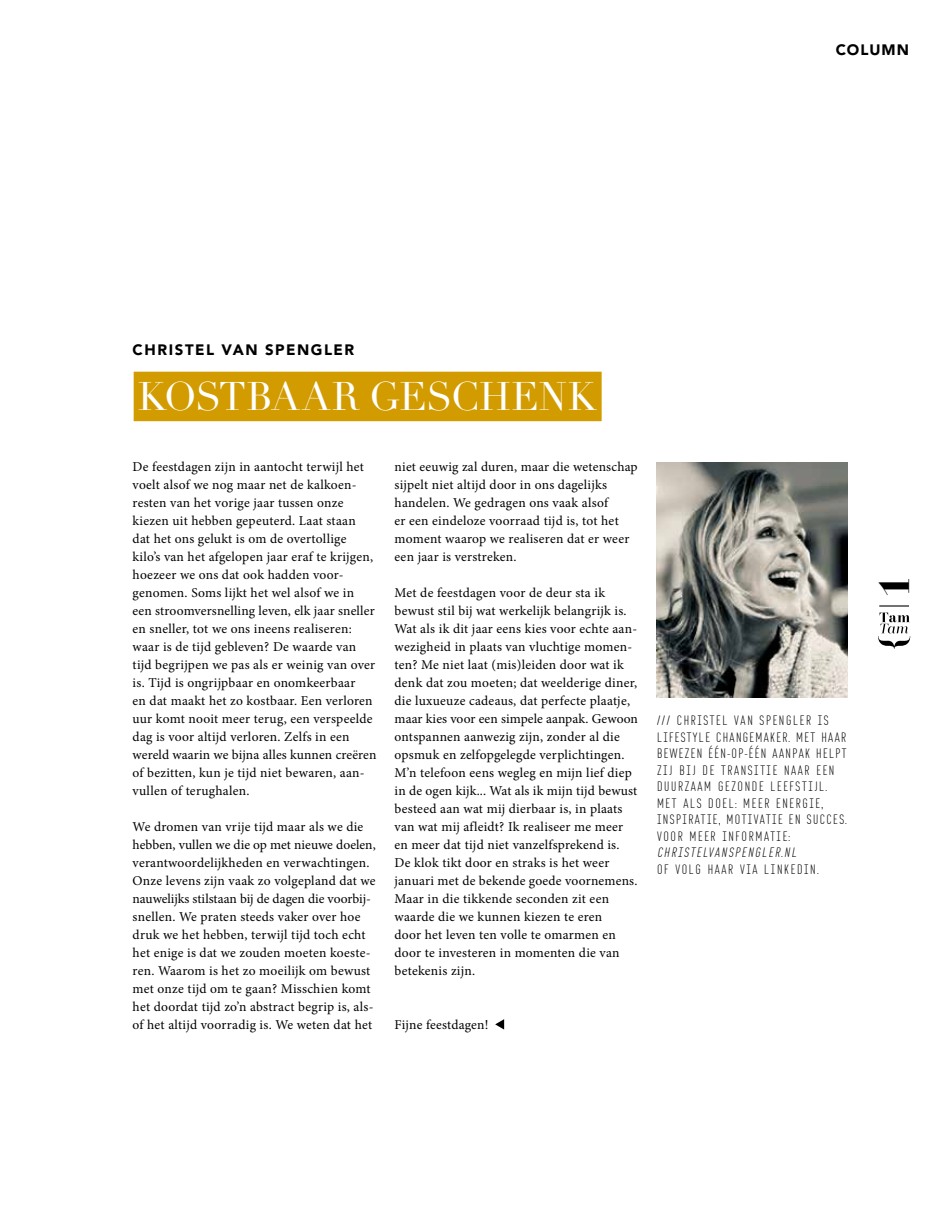
<style>
.page{position:relative;width:936px;height:1212px;background:#fff}
.page>*{position:absolute;margin:0;border:0;box-sizing:border-box;transform-origin:0 0}
.t1{font:700 42.75px "Trivia Serif";color:#000}
.t2{font:39px "Didot";letter-spacing:-.005em;color:#fff}
.t3{font:900 15px "Avenir LT";letter-spacing:.1em;color:#000}
.t4{font:13.5px/18px "Minion Pro";letter-spacing:.015em;color:#000}
.t5{font:100 12px/16.5px "AF Module Text OT";letter-spacing:.08em;color:#000}
.t6{font:italic 100 12px "AF Module Text OT";color:#000}
</style>
<div class="page">
<img style="left:656px;top:462px;width:191px;height:236px">
<div style="left:134px;top:372px;width:467px;height:49px;background:#d29c00"></div>
<svg style="left:495px;top:1019px;width:9px;height:10px"></svg>
<svg style="left:878px;top:605px;width:32px;height:44px"></svg>
<p class="t3" style="left:835px;top:41px;width:75px">COLUMN</p>
<p class="t3" style="left:133px;top:341px;width:223px">CHRISTEL VAN SPENGLER</p>
<h2 class="t2" style="left:138px;top:373px;width:460px">KOSTBAAR GESCHENK</h2>
<p class="t4" style="left:133px;top:458px;width:245px">De feestdagen zijn in aantocht terwijl het voelt alsof we nog maar net de kalkoen&shy;resten van het vorige jaar tussen onze kiezen uit hebben gepeuterd. Laat staan dat het ons gelukt is om de overtollige kilo’s van het afgelopen jaar eraf te krijgen, hoezeer we ons dat ook hadden voor&shy;genomen. Soms lijkt het wel alsof we in een stroomversnelling leven, elk jaar sneller en sneller, tot we ons ineens realiseren: waar is de tijd gebleven? De waarde van tijd begrijpen we pas als er weinig van over is. Tijd is ongrijpbaar en onomkeerbaar<br>en dat maakt het zo kostbaar. Een verloren uur komt nooit meer terug, een verspeelde dag is voor altijd verloren. Zelfs in een wereld waarin we bijna alles kunnen creëren of bezitten, kun je tijd niet bewaren, aan&shy;vullen of terughalen.</p>
<p class="t4" style="left:133px;top:818px;width:245px">We dromen van vrije tijd maar als we die hebben, vullen we die op met nieuwe doelen, verantwoordelijkheden en verwachtingen.<br>Onze levens zijn vaak zo volgepland dat we nauwelijks stilstaan bij de dagen die voorbij&shy;snellen. We praten steeds vaker over hoe druk we het hebben, terwijl tijd toch echt het enige is dat we zouden moeten koeste&shy;ren. Waarom is het zo moeilijk om bewust met onze tijd om te gaan? Misschien komt het doordat tijd zo’n abstract begrip is, als&shy;of het altijd voorradig is. We weten dat het</p>
<p class="t4" style="left:394px;top:458px;width:244px">niet eeuwig zal duren, maar die wetenschap sijpelt niet altijd door in ons dagelijks handelen. We gedragen ons vaak alsof<br>er een eindeloze voorraad tijd is, tot het moment waarop we realiseren dat er weer een jaar is verstreken.</p>
<p class="t4" style="left:394px;top:584px;width:245px">Met de feestdagen voor de deur sta ik bewust stil bij wat werkelijk belangrijk is.<br>Wat als ik dit jaar eens kies voor echte aan&shy;wezigheid in plaats van vluchtige momen&shy;ten? Me niet laat (mis)leiden door wat ik denk dat zou moeten; dat weelderige diner, die luxueuze cadeaus, dat perfecte plaatje, maar kies voor een simpele aanpak. Gewoon ontspannen aanwezig zijn, zonder al die opsmuk en zelfopgelegde verplichtingen.<br>M’n telefoon eens wegleg en mijn lief diep in de ogen kijk... Wat als ik mijn tijd bewust besteed aan wat mij dierbaar is, in plaats van wat mij afleidt? Ik realiseer me meer en meer dat tijd niet vanzelfsprekend is.<br>De klok tikt door en straks is het weer januari met de bekende goede voornemens.<br>Maar in die tikkende seconden zit een waarde die we kunnen kiezen te eren<br>door het leven ten volle te omarmen en door te investeren in momenten die van betekenis zijn.</p>
<p class="t4" style="left:394px;top:1016px;width:95px">Fijne feestdagen!</p>
<p class="t5" style="left:656px;top:712px;width:192px">/// CHRISTEL VAN SPENGLER IS<br>LIFESTYLE CHANGEMAKER. MET HAAR<br>BEWEZEN ÉÉN-OP-ÉÉN AANPAK HELPT<br>ZIJ BIJ DE TRANSITIE NAAR EEN<br>DUURZAAM GEZONDE LEEFSTIJL.<br>MET ALS DOEL: MEER ENERGIE,<br>INSPIRATIE, MOTIVATIE EN SUCCES.<br>VOOR MEER INFORMATIE:</p>
<p class="t6" style="left:656px;top:844px;width:144px">CHRISTELVANSPENGLER.NL</p>
<p class="t5" style="left:656px;top:861px;width:164px">OF VOLG HAAR VIA LINKEDIN.</p>
<h1 class="t1" style="left:870px;top:600px;width:27px;rotate:-90deg">1</h1>
</div>
